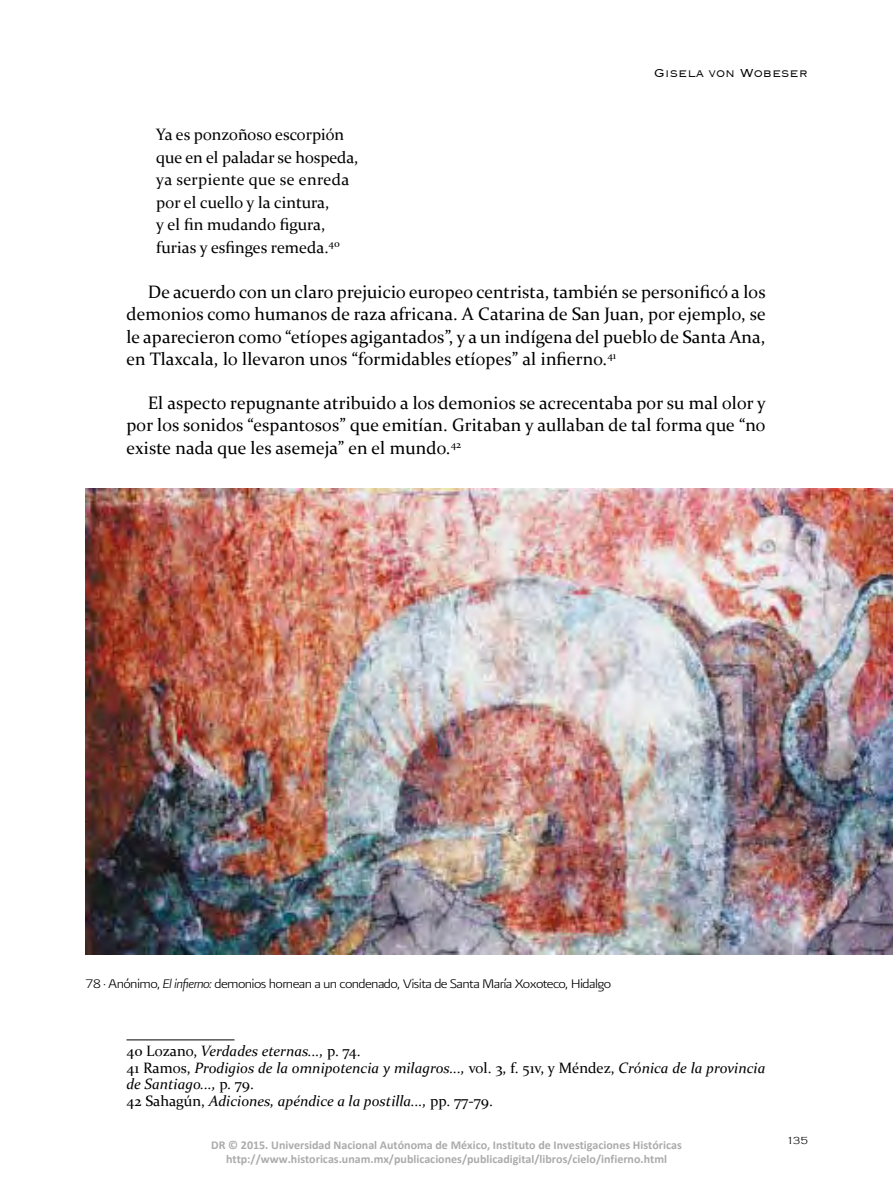
<style>
.page{position:relative;width:893px;height:1191px;background:#fff}
.page>*{position:absolute;margin:0;border:0;box-sizing:border-box;transform-origin:0 0}
.t1{font:18px/22.5px "Constantia";letter-spacing:.005em;color:#000;text-align:justify}
.t2{font:16.5px/22.5px "Constantia";color:#000}
.t3{font:italic 15px/16.5px "Constantia";color:#000}
.t4{font:15px "Presidencia Fina";letter-spacing:-.035em;color:#000;scale:1.1 1}
.t5{font:300 15px "Copperplate";color:#000}
.t6{font:700 12px/14.4px "Calibri";color:#ababab;text-align:center}
.t7{font:300 10.5px "Copperplate Gothic";color:#000}
.s1{font-style:italic}
.s2{font-style:normal}
</style>
<div class="page">
<hr style="left:126px;top:1039px;width:108px;height:1px;background:#000">
<img style="left:85px;top:488px;width:808px;height:466px">
<p class="t5" style="left:654px;top:64px;width:155px">Gisela von Wobeser</p>
<p class="t2" style="left:156px;top:122px;width:204px">Ya es ponzoñoso escorpión que en el paladar se hospeda, ya serpiente que se enreda por el cuello y la cintura,<br>y el fin mudando figura, furias y esfinges remeda.<sup>40</sup></p>
<p class="t1" style="left:126px;top:279px;width:641px;text-indent:21px">De acuerdo con un claro prejuicio europeo centrista, también se personificó a los demonios como humanos de raza africana. A Catarina de San Juan, por ejemplo, se le aparecieron como “etíopes agigantados”, y a un indígena del pueblo de Santa Ana, en Tlaxcala, lo llevaron unos “formidables etíopes” al infierno.<sup>41</sup></p>
<p class="t1" style="left:126px;top:391px;width:641px;text-indent:21px">El aspecto repugnante atribuido a los demonios se acrecentaba por su mal olor y por los sonidos “espantosos” que emitían. Gritaban y aullaban de tal forma que “no existe nada que les asemeja” en el mundo.<sup>42</sup></p>
<p class="t4" style="left:85px;top:975px;width:480px">78 · Anónimo, <span class="s1">El infierno:</span> demonios hornean a un condenado, Visita de Santa María Xoxoteco, Hidalgo</p>
<p class="t3" style="left:126px;top:1042px;width:640px"><span class="s2">40 Lozano,</span> Verdades eternas..., <span class="s2">p. 74.<br>41 Ramos,</span> Prodigios de la omnipotencia y milagros..., <span class="s2">vol. 3, f. 51v, y Méndez,</span> Crónica de la provincia de Santiago..., <span class="s2">p. 79.<br>42 Sahagún,</span> Adiciones, apéndice a la postilla..., <span class="s2">pp. 77-79.</span></p>
<p class="t6" style="left:211px;top:1137px;width:472px">DR © 2015. Universidad Nacional Autónoma de México, Instituto de Investigaciones Históricas http://www.historicas.unam.mx/publicaciones/publicadigital/libros/cielo/infierno.html</p>
<p class="t7" style="left:786px;top:1135px;width:23px">135</p>
</div>
